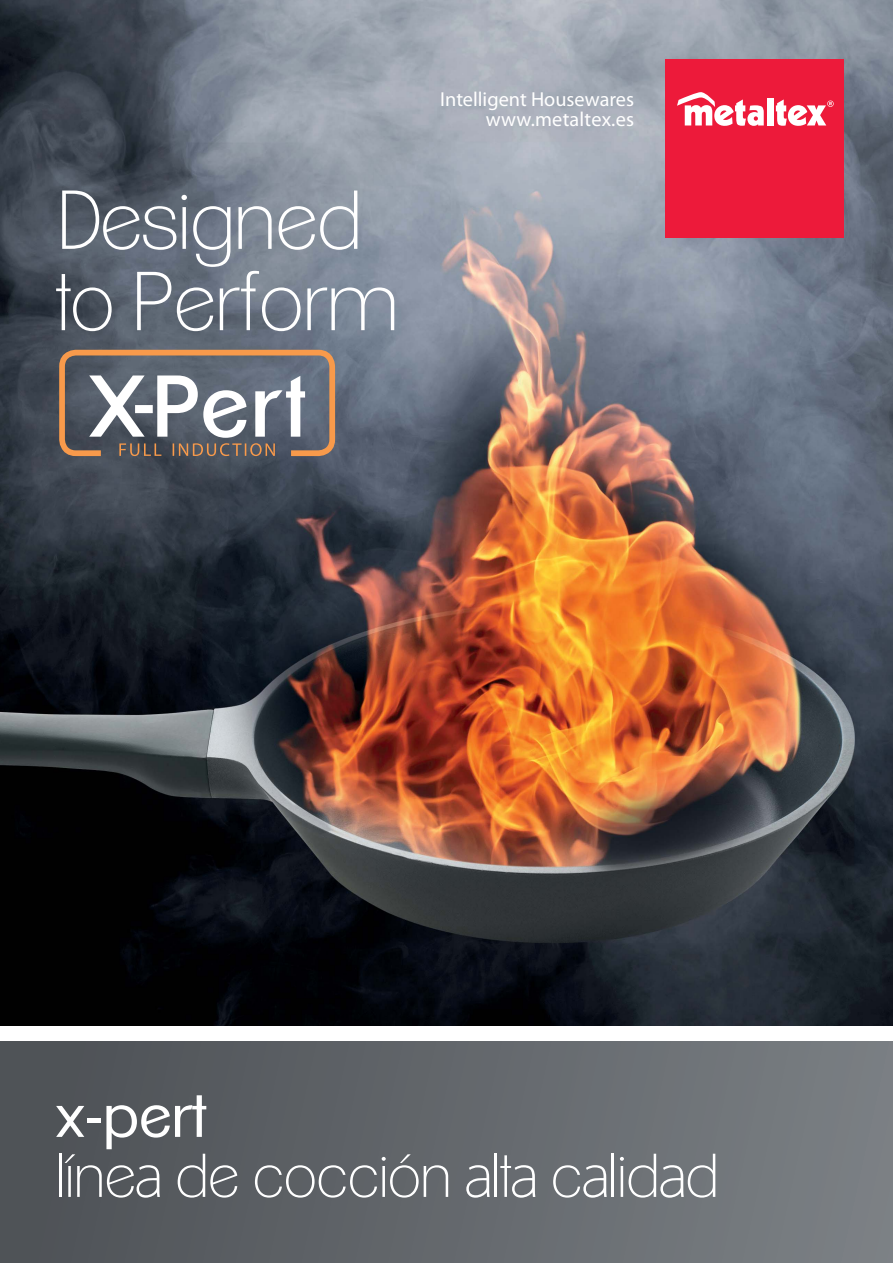
<style>
.page{position:relative;width:893px;height:1263px;background:#fff}
.page>*{position:absolute;margin:0;border:0;box-sizing:border-box;transform-origin:0 0}
.t1{font:81px/81.3px "Blevio";color:#fff}
.t2{font:60px "Blevio";color:#fff}
.t3{font:700 60px "Blevio";color:#fff}
.t4{font:20.25px/20.1px "Myriad Pro";color:#fff;text-align:right}
</style>
<div class="page">
<img style="left:0;top:0;width:893px;height:1026px">
<div style="left:0;top:1041px;width:893px;height:222px;background:linear-gradient(to right,#4c5054,#7b8084)"></div>
<div style="left:665px;top:60px;width:179px;height:178px;background:#ed1a3a"></div>
<div style="left:767px;top:98px;width:6px;height:27px;background:#fff"></div>
<svg style="left:677px;top:92px;width:87px;height:34px"></svg>
<svg style="left:776px;top:99px;width:58px;height:27px"></svg>
<div style="left:59px;top:350px;width:276px;height:106px;border:6px solid #f89a4b;border-radius:14px"></div>
<svg style="left:89px;top:375px;width:216px;height:81px"></svg>
<h1 class="t1" style="left:56px;top:188px;width:344px">Designed to Perform</h1>
<p class="t4" style="left:440px;top:91px;width:195px">Intelligent Housewares www.metaltex.es</p>
<h2 class="t3" style="left:56px;top:1090px;width:152px">x-pert</h2>
<h2 class="t2" style="left:56px;top:1154px;width:664px">línea de cocción alta calidad</h2>
</div>
